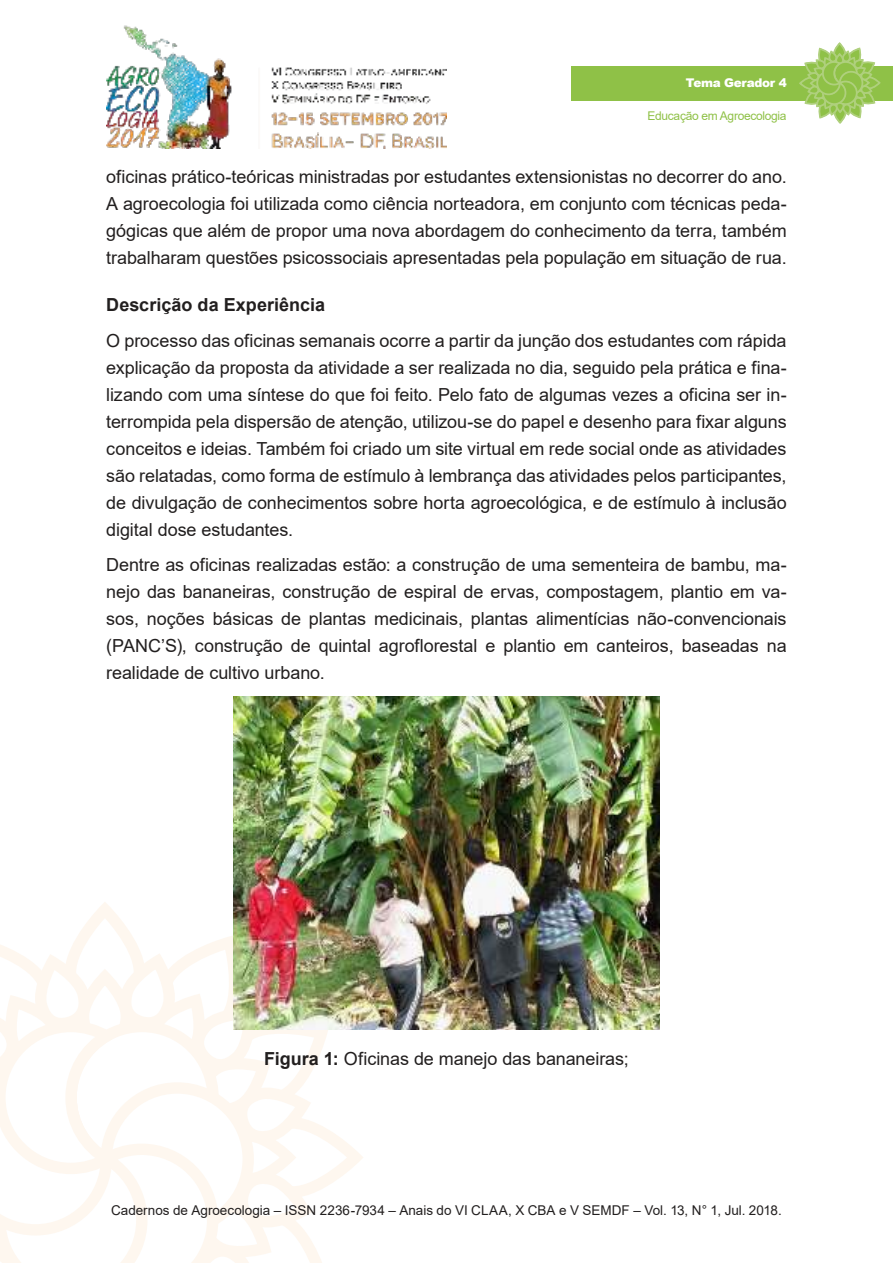
<style>
.page{position:relative;width:893px;height:1263px;background:#fff}
.page>*{position:absolute;margin:0;border:0;box-sizing:border-box;transform-origin:0 0}
.t1{font:18px/27px "Arial";letter-spacing:-.005em;color:#221f1f;text-align:justify}
.t2{font:700 18px "Arial";color:#221f1f}
.t3{font:13.5px "Arial";color:#221f1f}
.t4{font:12px "Arial";letter-spacing:-.025em;color:#8fc147}
.t5{font:900 12px "Arial";letter-spacing:-.025em;color:#fff}
.s1{font-weight:700}
</style>
<div class="page">
<img style="left:106px;top:25px;width:340px;height:124px">
<svg style="left:0;top:910px;width:367px;height:353px"></svg>
<div style="left:571px;top:66px;width:322px;height:34px;background:#8fc147"></div>
<svg style="left:798px;top:43px;width:83px;height:81px"></svg>
<img style="left:234px;top:697px;width:425px;height:332px">
<p class="t5" style="left:686px;top:76px;width:102px">Tema Gerador 4</p>
<p class="t4" style="left:647px;top:112px;width:141px">Educação em Agroecologia</p>
<p class="t1" style="left:106px;top:165px;width:682px">oficinas prático-teóricas ministradas por estudantes extensionistas no decorrer do ano.<br>A agroecologia foi utilizada como ciência norteadora, em conjunto com técnicas peda&shy;gógicas que além de propor uma nova abordagem do conhecimento da terra, também trabalharam questões psicossociais apresentadas pela população em situação de rua.</p>
<p class="t2" style="left:106px;top:298px;width:220px">Descrição da Experiência</p>
<p class="t1" style="left:106px;top:329px;width:682px">O processo das oficinas semanais ocorre a partir da junção dos estudantes com rápida explicação da proposta da atividade a ser realizada no dia, seguido pela prática e fina&shy;lizando com uma síntese do que foi feito. Pelo fato de algumas vezes a oficina ser in&shy;terrompida pela dispersão de atenção, utilizou-se do papel e desenho para fixar alguns conceitos e ideias. Também foi criado um site virtual em rede social onde as atividades são relatadas, como forma de estímulo à lembrança das atividades pelos participantes, de divulgação de conhecimentos sobre horta agroecológica, e de estímulo à inclusão digital dose estudantes.</p>
<p class="t1" style="left:106px;top:553px;width:682px">Dentre as oficinas realizadas estão: a construção de uma sementeira de bambu, ma&shy;nejo das bananeiras, construção de espiral de ervas, compostagem, plantio em va&shy;sos, noções básicas de plantas medicinais, plantas alimentícias não-convencionais (PANC’S), construção de quintal agroflorestal e plantio em canteiros, baseadas na realidade de cultivo urbano.</p>
<p class="t1" style="left:264px;top:1046px;width:366px"><span class="s1">Figura 1:</span> Oficinas de manejo das bananeiras;</p>
<p class="t3" style="left:111px;top:1205px;width:672px">Cadernos de Agroecologia – ISSN 2236-7934 – Anais do VI CLAA, X CBA e V SEMDF – Vol. 13, N° 1, Jul. 2018.</p>
</div>
